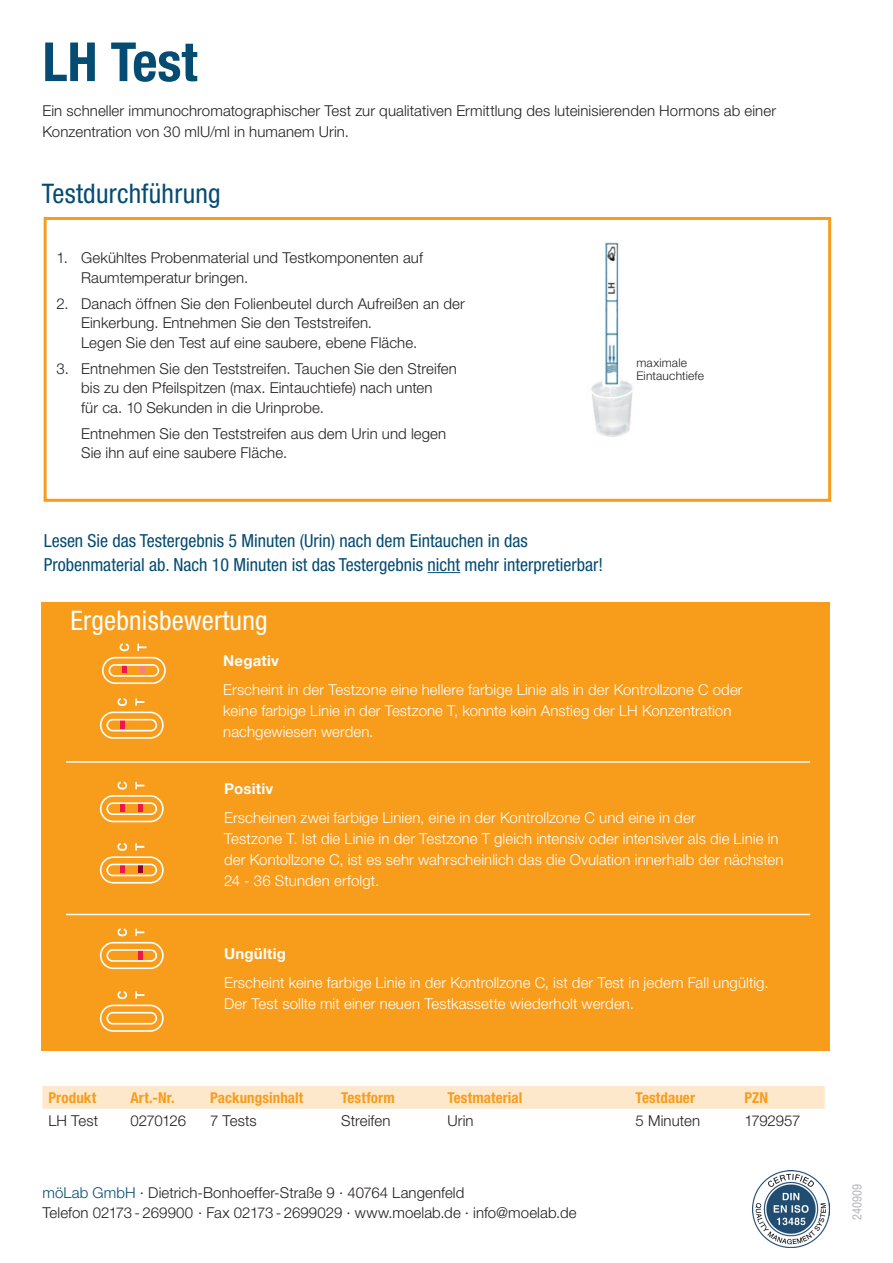
<style>
.page{position:relative;width:893px;height:1263px;background:#fff}
.page>*{position:absolute;margin:0;border:0;box-sizing:border-box;transform-origin:0 0}
.t1{font:700 condensed 54px "Helvetica Neue LT Std";color:#054c72}
.t2{font:condensed 27px "Helvetica Neue LT Std";letter-spacing:.01em;color:#fff}
.t3{font:condensed 27px "Helvetica Neue LT Std";letter-spacing:.01em;color:#054c72}
.t4{font:condensed 18px/24px "Helvetica Neue LT Std";color:#054c72}
.t5{font:300 15px/19.5px "Helvetica Neue LT Std";letter-spacing:.005em;color:#231f20}
.t6{font:300 15px/21px "Helvetica Neue LT Std";letter-spacing:.005em;color:#fff}
.t7{font:700 condensed 15px "Helvetica Neue LT Std";letter-spacing:.005em;color:#f89c1c}
.t8{font:700 15px "Helvetica Neue LT Std";letter-spacing:.015em;color:#fff}
.t9{font:300 15px "Helvetica Neue LT Std";letter-spacing:-.03em;color:#231f20}
.t10{font:300 15px "Helvetica Neue LT Std";letter-spacing:-.015em;color:#231f20}
.t11{font:300 12px/13.5px "Helvetica Neue LT Std";letter-spacing:.015em;color:#231f20}
.t12{font:condensed 12px "Helvetica";color:#b2b3b7}
.s1{color:#054c72}
</style>
<div class="page">
<hr style="left:428px;top:572px;width:32px;height:1px;background:#054c72">
<div style="left:42px;top:602px;width:788px;height:449px;background:#f89c1c"></div>
<svg style="left:100px;top:698px;width:64px;height:41px"></svg>
<svg style="left:100px;top:795px;width:64px;height:27px"></svg>
<svg style="left:117px;top:782px;width:10px;height:7px"></svg>
<svg style="left:135px;top:782px;width:9px;height:7px"></svg>
<svg style="left:100px;top:843px;width:64px;height:40px"></svg>
<svg style="left:100px;top:942px;width:64px;height:27px"></svg>
<svg style="left:117px;top:928px;width:10px;height:8px"></svg>
<svg style="left:135px;top:929px;width:9px;height:7px"></svg>
<svg style="left:100px;top:991px;width:64px;height:41px"></svg>
<hr style="left:66px;top:761px;width:744px;height:2px;background:#fff">
<hr style="left:66px;top:914px;width:744px;height:1px;background:#fff">
<div style="left:42px;top:1086px;width:783px;height:23px;background:#fee8cb"></div>
<img style="left:753px;top:1170px;width:76px;height:77px">
<img style="left:591px;top:242px;width:42px;height:195px">
<svg style="left:102px;top:657px;width:64px;height:27px"></svg>
<svg style="left:120px;top:643px;width:9px;height:8px"></svg>
<svg style="left:137px;top:644px;width:9px;height:7px"></svg>
<div style="left:44px;top:217px;width:787px;height:285px;border:3px solid #f89c1c"></div>
<h1 class="t1" style="left:43px;top:29px;width:156px">LH Test</h1>
<p class="t5" style="left:43px;top:100px;width:735px;line-height:21px">Ein schneller immunochromatographischer Test zur qualitativen Ermittlung des luteinisierenden Hormons ab einer<br>Konzentration von 30 mlU/ml in humanem Urin.</p>
<h2 class="t3" style="left:42px;top:178px;width:181px">Testdurchführung</h2>
<p class="t5" style="left:81px;top:248px;width:343px;text-indent:-25px">1. Gekühltes Probenmaterial und Testkomponenten auf<br>Raumtemperatur bringen.</p>
<p class="t5" style="left:81px;top:293px;width:385px;text-indent:-25px">2. Danach öffnen Sie den Folienbeutel durch Aufreißen an der<br>Einkerbung. Entnehmen Sie den Teststreifen.<br>Legen Sie den Test auf eine saubere, ebene Fläche.</p>
<p class="t5" style="left:81px;top:358px;width:377px;text-indent:-25px">3. Entnehmen Sie den Teststreifen. Tauchen Sie den Streifen bis zu den Pfeilspitzen (max. Eintauchtiefe) nach unten<br>für ca. 10 Sekunden in die Urinprobe.</p>
<p class="t5" style="left:81px;top:423px;width:367px">Entnehmen Sie den Teststreifen aus dem Urin und legen<br>Sie ihn auf eine saubere Fläche.</p>
<p class="t4" style="left:44px;top:528px;width:561px">Lesen Sie das Testergebnis 5 Minuten (Urin) nach dem Eintauchen in das<br>Probenmaterial ab. Nach 10 Minuten ist das Testergebnis nicht mehr interpretierbar!</p>
<p class="t11" style="left:636px;top:356px;width:69px">maximale<br>Eintauchtiefe</p>
<h2 class="t2" style="left:70px;top:605px;width:199px">Ergebnisbewertung</h2>
<p class="t8" style="left:223px;top:651px;width:57px">Negativ</p>
<p class="t6" style="left:223px;top:679px;width:521px">Erscheint in der Testzone eine hellere farbige Linie als in der Kontrollzone C oder keine farbige Linie in der Testzone T, konnte kein Anstieg der LH Konzentration nachgewiesen werden.</p>
<p class="t8" style="left:224px;top:779px;width:51px">Positiv</p>
<p class="t6" style="left:224px;top:807px;width:561px">Erscheinen zwei farbige Linien, eine in der Kontrollzone C und eine in der<br>Testzone T. Ist die Linie in der Testzone T gleich intensiv oder intensiver als die Linie in der Kontollzone C, ist es sehr wahrscheinlich das die Ovulation innerhalb der nächsten 24 - 36 Stunden erfolgt.</p>
<p class="t8" style="left:224px;top:944px;width:63px">Ungültig</p>
<p class="t6" style="left:224px;top:972px;width:546px">Erscheint keine farbige Linie in der Kontrollzone C, ist der Test in jedem Fall ungültig.<br>Der Test sollte mit einer neuen Testkassette wiederholt werden.</p>
<p class="t7" style="left:48px;top:1088px;width:49px">Produkt</p>
<p class="t7" style="left:130px;top:1088px;width:46px">Art.-Nr.</p>
<p class="t7" style="left:210px;top:1088px;width:95px">Packungsinhalt</p>
<p class="t7" style="left:341px;top:1088px;width:55px">Testform</p>
<p class="t7" style="left:447px;top:1088px;width:76px">Testmaterial</p>
<p class="t7" style="left:636px;top:1088px;width:61px">Testdauer</p>
<p class="t7" style="left:744px;top:1088px;width:25px">PZN</p>
<p class="t5" style="left:48px;top:1110px;width:51px">LH Test</p>
<p class="t9" style="left:130px;top:1111px;width:57px">0270126</p>
<p class="t5" style="left:210px;top:1110px;width:48px">7 Tests</p>
<p class="t5" style="left:341px;top:1110px;width:51px">Streifen</p>
<p class="t5" style="left:447px;top:1110px;width:28px">Urin</p>
<p class="t5" style="left:636px;top:1110px;width:66px">5 Minuten</p>
<p class="t10" style="left:744px;top:1111px;width:58px">1792957</p>
<p class="t5" style="left:43px;top:1183px;width:536px"><span class="s1">möLab GmbH</span> · Dietrich-Bonhoeffer-Straße 9 · 40764 Langenfeld<br>Telefon 02173 - 269900 · Fax 02173 - 2699029 · www.moelab.de · info@moelab.de</p>
<p class="t12" style="left:849px;top:1220px;width:37px;rotate:-90deg">240909</p>
</div>
